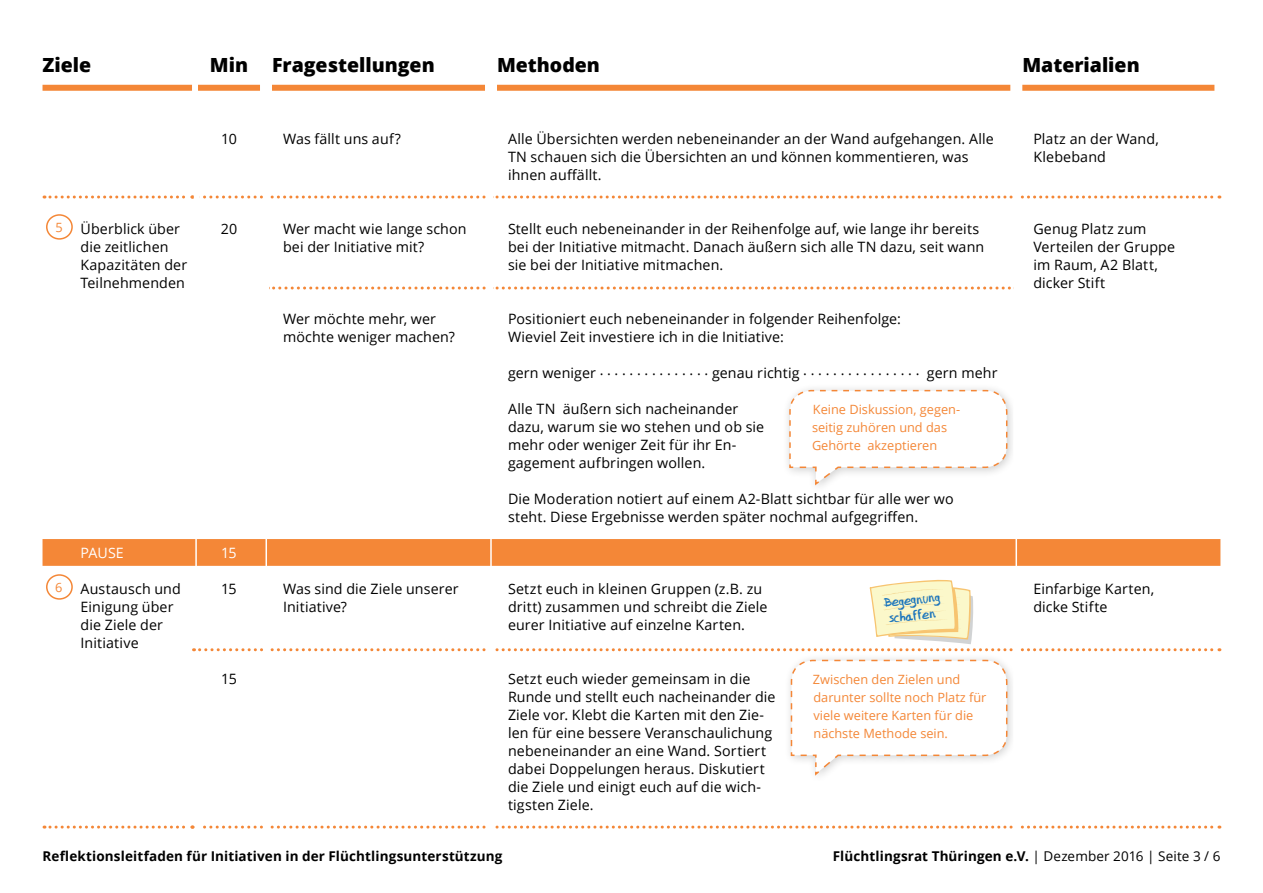
<style>
.page{position:relative;width:1263px;height:893px;background:#fff}
.page>*{position:absolute;margin:0;border:0;box-sizing:border-box;transform-origin:0 0}
.t1{font:800 19.5px "Open Sans";color:#000}
.t2{font:14.25px/18px "Open Sans";letter-spacing:.01em;color:#000}
.t3{font:14.25px "Open Sans";letter-spacing:-.005em;color:#fff}
.t4{font:700 13.5px "Open Sans";letter-spacing:.01em;color:#000}
.t5{font:12.75px/18px "Open Sans";color:#f48737}
.t6{font:11.4px/15.6px "FFAD Matro";color:#1c75bc}
.s1{font-weight:400}
</style>
<div class="page">
<svg style="left:43px;top:539px;width:1177px;height:27px;background:#f48738"></svg>
<svg style="left:44px;top:826px;width:1176px;height:3px"></svg>
<svg style="left:274px;top:287px;width:737px;height:3px"></svg>
<svg style="left:44px;top:196px;width:1176px;height:3px"></svg>
<div style="left:43px;top:85px;width:149px;height:6px;background:#f48737"></div>
<div style="left:198px;top:85px;width:62px;height:6px;background:#f48737"></div>
<div style="left:272px;top:85px;width:213px;height:6px;background:#f48737"></div>
<div style="left:497px;top:85px;width:513px;height:6px;background:#f48737"></div>
<div style="left:1022px;top:85px;width:192px;height:6px;background:#f48737"></div>
<hr style="left:195px;top:509px;width:2px;height:60px;background:#fff">
<hr style="left:265px;top:509px;width:2px;height:60px;background:#fff">
<hr style="left:490px;top:509px;width:2px;height:61px;background:#fff">
<hr style="left:1015px;top:509px;width:2px;height:61px;background:#fff">
<svg style="left:788px;top:389px;width:220px;height:97px"></svg>
<svg style="left:790px;top:659px;width:218px;height:117px"></svg>
<div style="left:46px;top:214px;width:27px;height:26px;border:2px solid #f48737;border-radius:50%"></div>
<div style="left:46px;top:574px;width:27px;height:26px;border:2px solid #f48737;border-radius:50%"></div>
<div style="left:194px;top:96px;width:6px;height:431px;background:#fff"></div>
<div style="left:195px;top:720px;width:6px;height:126px;background:#fff"></div>
<div style="left:263px;top:96px;width:6px;height:437px;background:#fff"></div>
<div style="left:263px;top:570px;width:6px;height:268px;background:#fff"></div>
<div style="left:487px;top:96px;width:6px;height:431px;background:#fff"></div>
<div style="left:489px;top:621px;width:6px;height:215px;background:#fff"></div>
<div style="left:1013px;top:96px;width:6px;height:431px;background:#fff"></div>
<div style="left:1013px;top:605px;width:6px;height:231px;background:#fff"></div>
<svg style="left:200px;top:579px;width:1020px;height:72px"></svg>
<h1 class="t1" style="left:43px;top:50px;width:50px">Ziele</h1>
<h1 class="t1" style="left:210px;top:50px;width:226px">Min Fragestellungen</h1>
<h1 class="t1" style="left:497px;top:50px;width:105px">Methoden</h1>
<h1 class="t1" style="left:1022px;top:50px;width:119px">Materialien</h1>
<p class="t2" style="left:221px;top:129px;width:17px">10</p>
<p class="t2" style="left:283px;top:129px;width:119px">Was fällt uns auf?</p>
<p class="t2" style="left:508px;top:129px;width:487px">Alle Übersichten werden nebeneinander an der Wand aufgehangen. Alle<br>TN schauen sich die Übersichten an und können kommentieren, was ihnen auffällt.</p>
<p class="t2" style="left:1033px;top:129px;width:127px">Platz an der Wand,<br>Klebeband</p>
<p class="t2" style="left:81px;top:219px;width:108px">Überblick über die zeitlichen<br>Kapazitäten der<br>Teilnehmenden</p>
<p class="t2" style="left:221px;top:219px;width:18px">20</p>
<p class="t2" style="left:283px;top:219px;width:185px">Wer macht wie lange schon bei der Initiative mit?</p>
<p class="t2" style="left:508px;top:219px;width:478px">Stellt euch nebeneinander in der Reihenfolge auf, wie lange ihr bereits bei der Initiative mitmacht. Danach äußern sich alle TN dazu, seit wann sie bei der Initiative mitmachen.</p>
<p class="t2" style="left:1033px;top:219px;width:143px">Genug Platz zum<br>Verteilen der Gruppe im Raum, A2 Blatt, dicker Stift</p>
<p class="t2" style="left:283px;top:309px;width:173px">Wer möchte mehr, wer möchte weniger machen?</p>
<p class="t2" style="left:508px;top:309px;width:394px">Positioniert euch nebeneinander in folgender Reihenfolge:<br>Wieviel Zeit investiere ich in die Initiative:</p>
<p class="t2" style="left:508px;top:362px;width:491px">gern weniger . . . . . . . . . . . . . . . genau richtig . . . . . . . . . . . . . . . . gern mehr</p>
<p class="t2" style="left:508px;top:399px;width:258px">Alle TN äußern sich nacheinander dazu, warum sie wo stehen und ob sie mehr oder weniger Zeit für ihr En&shy;gagement aufbringen wollen.</p>
<p class="t2" style="left:508px;top:489px;width:447px">Die Moderation notiert auf einem A2-Blatt sichtbar für alle wer wo steht. Diese Ergebnisse werden später nochmal aufgegriffen.</p>
<p class="t3" style="left:81px;top:543px;width:45px">PAUSE</p>
<p class="t3" style="left:221px;top:543px;width:17px">15</p>
<p class="t2" style="left:81px;top:579px;width:102px">Austausch und<br>Einigung über die Ziele der<br>Initiative</p>
<p class="t2" style="left:221px;top:579px;width:17px">15</p>
<p class="t2" style="left:283px;top:579px;width:177px">Was sind die Ziele unserer<br>Initiative?</p>
<p class="t2" style="left:508px;top:579px;width:261px">Setzt euch in kleinen Gruppen (z.B. zu dritt) zusammen und schreibt die Ziele eurer Initiative auf einzelne Karten.</p>
<p class="t2" style="left:1033px;top:579px;width:122px">Einfarbige Karten, dicke Stifte</p>
<p class="t2" style="left:221px;top:669px;width:17px">15</p>
<p class="t2" style="left:508px;top:669px;width:269px">Setzt euch wieder gemeinsam in die Runde und stellt euch nacheinander die Ziele vor. Klebt die Karten mit den Zie&shy;len für eine bessere Veranschaulichung nebeneinander an eine Wand. Sortiert dabei Doppelungen heraus. Diskutiert die Ziele und einigt euch auf die wich&shy;tigsten Ziele.</p>
<p class="t4" style="left:43px;top:846px;width:461px">Reflektionsleitfaden für Initiativen in der Flüchtlingsunterstützung</p>
<p class="t5" style="left:56px;top:218px;width:9px">5</p>
<p class="t5" style="left:812px;top:400px;width:150px">Keine Diskussion, gegen&shy;seitig zuhören und das<br>Gehörte akzeptieren</p>
<p class="t5" style="left:55px;top:578px;width:9px">6</p>
<p class="t6" style="left:883px;top:595px;width:58px;rotate:-6deg">Begegnung schaffen</p>
<p class="t5" style="left:813px;top:670px;width:175px">Zwischen den Zielen und darunter sollte noch Platz für viele weitere Karten für die nächste Methode sein.</p>
<p class="t4" style="left:833px;top:846px;width:389px">Flüchtlingsrat Thüringen e.V. <span class="s1">| Dezember 2016 | Seite 3 / 6</span></p>
</div>
